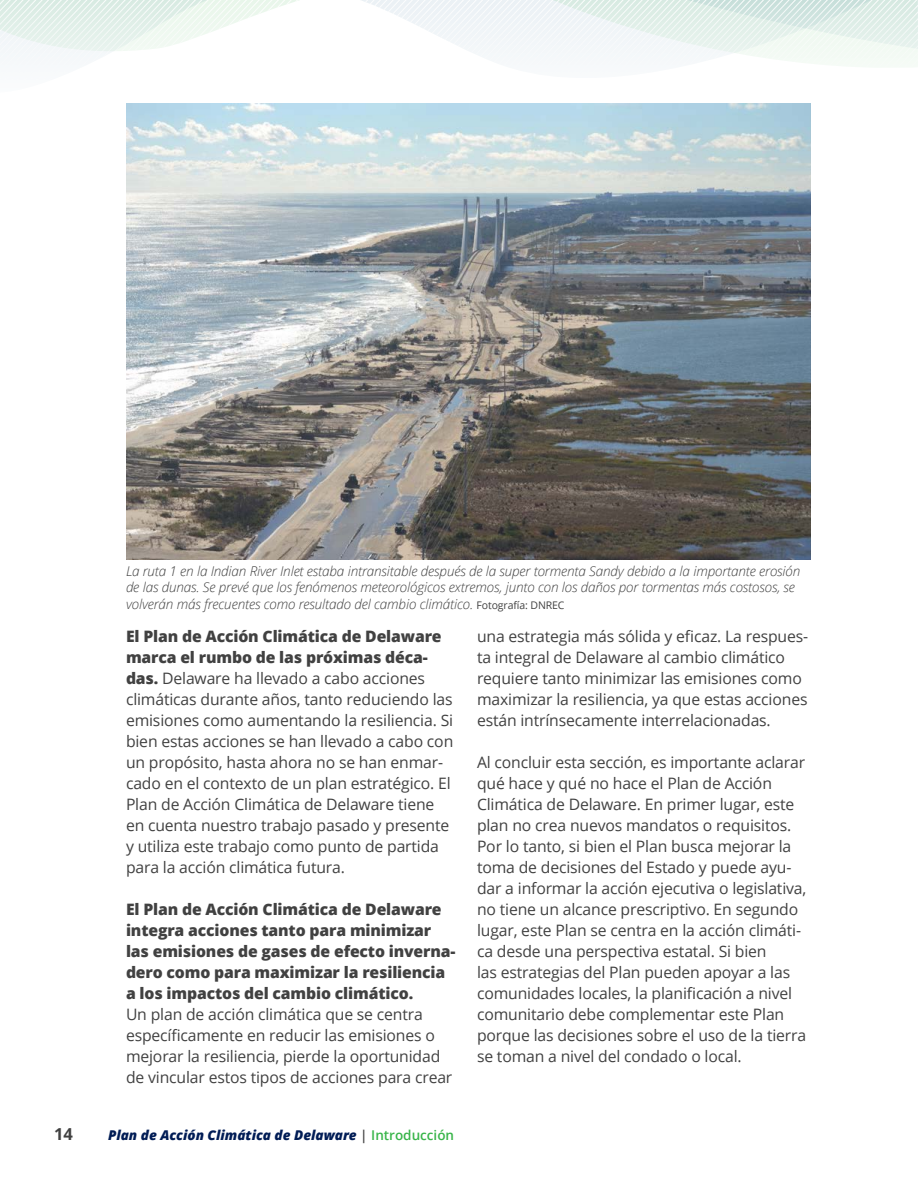
<style>
.page{position:relative;width:918px;height:1188px;background:#fff}
.page>*{position:absolute;margin:0;border:0;box-sizing:border-box;transform-origin:0 0}
.t1{font:700 16.5px "Open Sans";color:#414141}
.t2{font:15.75px/21px "Open Sans";letter-spacing:-.01em;color:#414141}
.t3{font:800 15.75px/21px "Open Sans";letter-spacing:-.01em;color:#414141}
.t4{font:italic 300 13.5px/16.5px "Open Sans";letter-spacing:-.01em;color:#414141}
.t5{font:italic 800 13.5px "Open Sans";color:#001c55}
.s1{font-weight:400;font-style:normal;font-size:10.5px}
.s2{font-weight:800}
.s3{font-weight:600;font-style:normal;color:#414141}
.s4{font-weight:600;font-style:normal;color:#39b54a}
</style>
<div class="page">
<svg style="left:288px;top:0;width:271px;height:104px"></svg>
<svg style="left:882px;top:0;width:36px;height:63px"></svg>
<svg style="left:0;top:0;width:288px;height:104px"></svg>
<svg style="left:559px;top:0;width:323px;height:149px"></svg>
<img style="left:126px;top:104px;width:684px;height:456px">
<p class="t4" style="left:126px;top:562px;width:676px">La ruta 1 en la Indian River Inlet estaba intransitable después de la super tormenta Sandy debido a la importante erosión de las dunas. Se prevé que los fenómenos meteorológicos extremos, junto con los daños por tormentas más costosos, se volverán más frecuentes como resultado del cambio climático. <span class="s1">Fotografía: DNREC</span></p>
<p class="t2" style="left:126px;top:625px;width:329px"><span class="s2">El Plan de Acción Climática de Delaware marca el rumbo de las próximas déca&shy;das.</span> Delaware ha llevado a cabo acciones climáticas durante años, tanto reduciendo las emisiones como aumentando la resiliencia. Si bien estas acciones se han llevado a cabo con un propósito, hasta ahora no se han enmar&shy;cado en el contexto de un plan estratégico. El Plan de Acción Climática de Delaware tiene en cuenta nuestro trabajo pasado y presente y utiliza este trabajo como punto de partida para la acción climática futura.</p>
<p class="t3" style="left:126px;top:898px;width:331px">El Plan de Acción Climática de Delaware integra acciones tanto para minimizar las emisiones de gases de efecto inverna&shy;dero como para maximizar la resiliencia a los impactos del cambio climático.</p>
<p class="t2" style="left:126px;top:1003px;width:328px">Un plan de acción climática que se centra específicamente en reducir las emisiones o mejorar la resiliencia, pierde la oportunidad de vincular estos tipos de acciones para crear</p>
<p class="t1" style="left:54px;top:1122px;width:20px">14</p>
<p class="t5" style="left:108px;top:1125px;width:348px">Plan de Acción Climática de Delaware <span class="s3">|</span> <span class="s4">Introducción</span></p>
<p class="t2" style="left:477px;top:625px;width:333px">una estrategia más sólida y eficaz. La respues&shy;ta integral de Delaware al cambio climático requiere tanto minimizar las emisiones como maximizar la resiliencia, ya que estas acciones están intrínsecamente interrelacionadas.</p>
<p class="t2" style="left:477px;top:751px;width:331px">Al concluir esta sección, es importante aclarar qué hace y qué no hace el Plan de Acción Climática de Delaware. En primer lugar, este plan no crea nuevos mandatos o requisitos.<br>Por lo tanto, si bien el Plan busca mejorar la toma de decisiones del Estado y puede ayu&shy;dar a informar la acción ejecutiva o legislativa, no tiene un alcance prescriptivo. En segundo lugar, este Plan se centra en la acción climáti&shy;ca desde una perspectiva estatal. Si bien<br>las estrategias del Plan pueden apoyar a las comunidades locales, la planificación a nivel comunitario debe complementar este Plan porque las decisiones sobre el uso de la tierra se toman a nivel del condado o local.</p>
</div>
